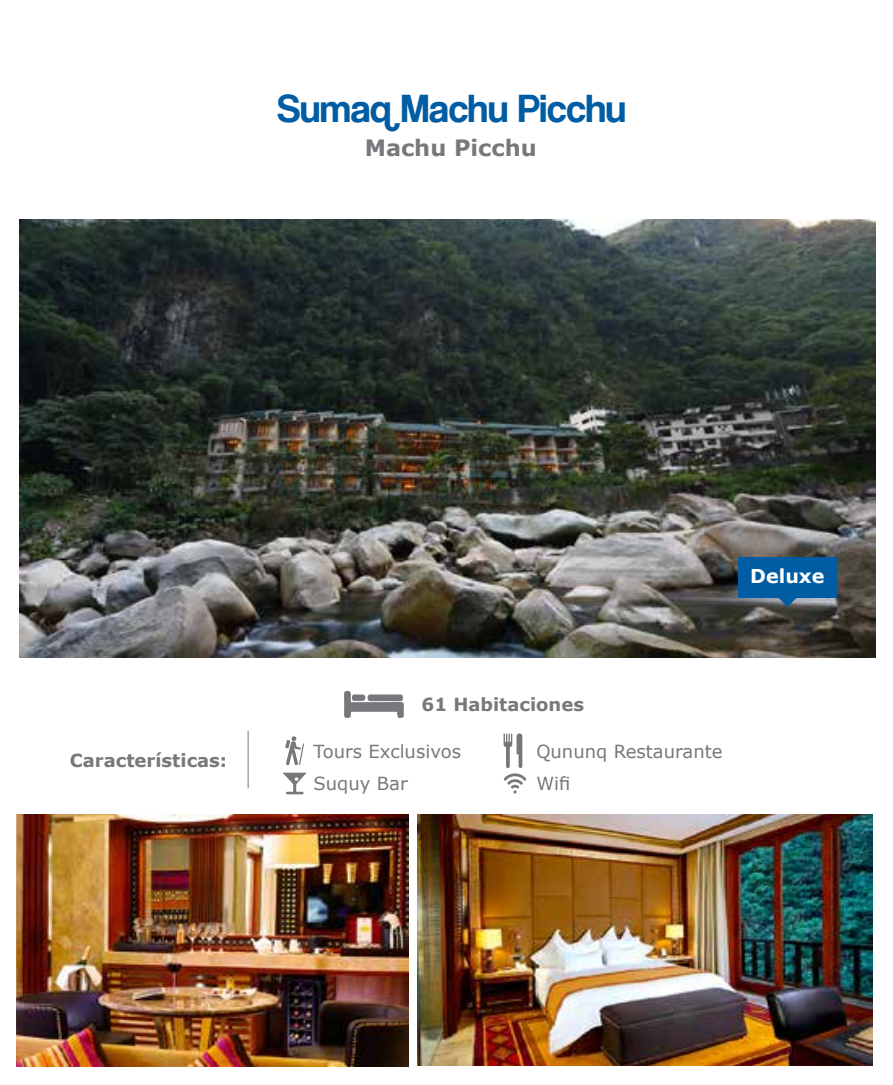
<style>
.page{position:relative;width:893px;height:1085px;background:#fff}
.page>*{position:absolute;margin:0;border:0;box-sizing:border-box;transform-origin:0 0}
.t1{font:40.5px "Coolvetica Rg";color:#005ca3}
.t2{font:700 22.5px "Verdana";color:#77787b}
.t3{font:700 19.12px "Verdana";color:#fff}
.t4{font:18px/32.9px "Verdana";color:#77787b}
.t5{font:700 18px "Verdana";color:#77787b}
</style>
<div class="page">
<img style="left:417px;top:814px;width:455px;height:251px">
<svg style="left:344px;top:690px;width:60px;height:28px"></svg>
<hr style="left:248px;top:730px;width:1px;height:58px;background:#77787b">
<img style="left:19px;top:219px;width:856px;height:438px">
<svg style="left:285px;top:736px;width:19px;height:29px"></svg>
<svg style="left:503px;top:733px;width:19px;height:35px"></svg>
<svg style="left:283px;top:772px;width:24px;height:22px"></svg>
<svg style="left:504px;top:771px;width:23px;height:10px"></svg>
<svg style="left:507px;top:777px;width:16px;height:16px"></svg>
<div style="left:738px;top:557px;width:99px;height:40px;background:#005ca3"></div>
<svg style="left:776px;top:597px;width:23px;height:10px"></svg>
<img style="left:16px;top:814px;width:392px;height:252px">
<h1 class="t1" style="left:277px;top:85px;width:350px">Sumaq Machu Picchu</h1>
<p class="t2" style="left:365px;top:131px;width:174px">Machu Picchu</p>
<p class="t5" style="left:70px;top:747px;width:159px">Características:</p>
<p class="t3" style="left:750px;top:563px;width:76px">Deluxe</p>
<p class="t5" style="left:422px;top:692px;width:164px">61 Habitaciones</p>
<p class="t4" style="left:314px;top:734px;width:149px">Tours Exclusivos</p>
<p class="t4" style="left:536px;top:734px;width:188px">Qununq Restaurante<br>Wifi</p>
<p class="t4" style="left:314px;top:767px;width:96px">Suquy Bar</p>
</div>
